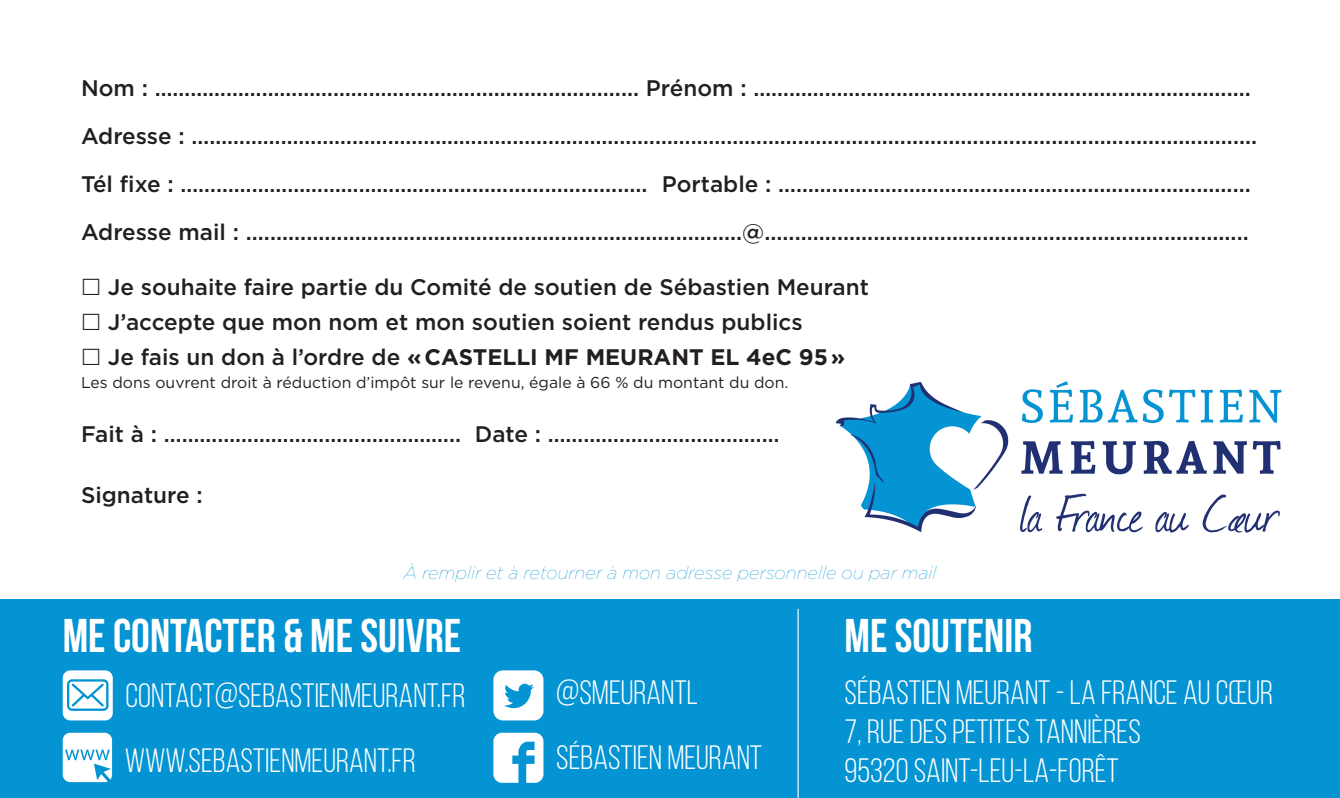
<style>
.page{position:relative;width:1340px;height:798px;background:#fff}
.page>*{position:absolute;margin:0;border:0;box-sizing:border-box;transform-origin:0 0}
.t1{font:700 47.25px "Bebas Neue";color:#fff}
.t2{font:33.75px/38.9px "Bebas Neue";color:#fff}
.t3{font:500 22.5px "Gotham";color:#231f20}
.t4{font:700 22.5px "Gotham";color:#231f20}
.t5{font:italic 100 18px "Gotham";color:#0494d3}
.t6{font:15.75px "Gotham";color:#231f20}
.s1{font-weight:500}
</style>
<div class="page">
<img style="left:835px;top:381px;width:447px;height:152px">
<div style="left:0;top:599px;width:1339px;height:198px;background:#0494d3"></div>
<hr style="left:797px;top:608px;width:1px;height:189px;background:#fff">
<svg style="left:493px;top:670px;width:50px;height:50px"></svg>
<svg style="left:63px;top:732px;width:49px;height:49px;background:#d5edf7"></svg>
<svg style="left:493px;top:732px;width:50px;height:50px"></svg>
<svg style="left:63px;top:670px;width:50px;height:50px;background:#c8e7f5"></svg>
<p class="t3" style="left:81px;top:73px;width:1171px">Nom : ………………………………………………........................... Prénom : ………………………………………......................................</p>
<p class="t3" style="left:81px;top:121px;width:1177px">Adresse : ………………………………………………………………………………………………......................................................................</p>
<p class="t3" style="left:81px;top:169px;width:1171px">Tél fixe : ………………………………………................................. Portable : ……………………………………………............................</p>
<p class="t3" style="left:81px;top:217px;width:1169px">Adresse mail : ..................................................................................@................................................................................</p>
<p class="t3" style="left:108px;top:272px;width:762px">Je souhaite faire partie du Comité de soutien de Sébastien Meurant</p>
<p class="t3" style="left:108px;top:307px;width:696px">J’accepte que mon nom et mon soutien soient rendus publics</p>
<p class="t4" style="left:108px;top:342px;width:739px"><span class="s1">Je fais un don à l’ordre de</span> « CASTELLI MF MEURANT EL 4eC 95 »</p>
<p class="t6" style="left:81px;top:372px;width:709px">Les dons ouvrent droit à réduction d’impôt sur le revenu, égale à 66 % du montant du don.</p>
<p class="t3" style="left:81px;top:419px;width:700px">Fait à : ………………………………………….. Date : …………………………………</p>
<p class="t3" style="left:81px;top:480px;width:123px">Signature :</p>
<p class="t5" style="left:403px;top:561px;width:534px">À remplir et à retourner à mon adresse personnelle ou par mail</p>
<p class="t1" style="left:63px;top:609px;width:400px">ME CONTACTER &amp; ME SUIVRE</p>
<p class="t1" style="left:844px;top:609px;width:189px">ME SOUTENIR</p>
<p class="t2" style="left:556px;top:672px;width:143px">@SMEURANTL</p>
<p class="t2" style="left:556px;top:737px;width:207px">SÉBASTIEN MEURANT</p>
<p class="t2" style="left:844px;top:672px;width:430px">SÉBASTIEN MEURANT - LA FRANCE AU CŒUR<br>7, RUE DES PETITES TANNIÈRES<br>95320 SAINT-LEU-LA-FORÊT</p>
<p class="t2" style="left:125px;top:675px;width:341px">CONTACT@SEBASTIENMEURANT.FR</p>
<p class="t2" style="left:125px;top:740px;width:292px">WWW.SEBASTIENMEURANT.FR</p>
</div>
